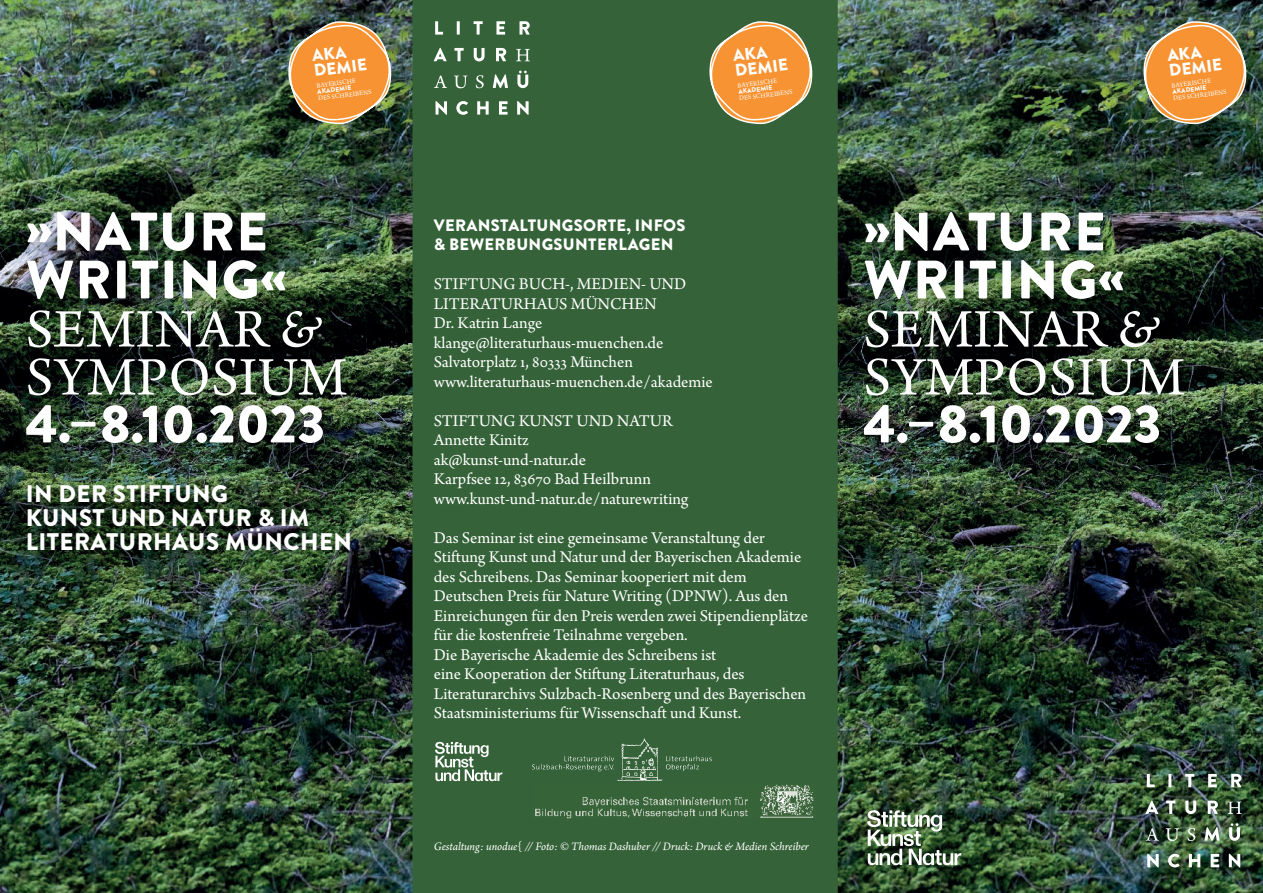
<style>
.page{position:relative;width:1263px;height:893px;background:#fff}
.page>*{position:absolute;margin:0;border:0;box-sizing:border-box;transform-origin:0 0}
.t1{font:57px/48px "Arno Pro";letter-spacing:.01em;color:#fff}
.t2{font:900 54px/48px "Brandon Grotesque";letter-spacing:.02em;color:#fff}
.t3{font:900 24px/24px "Brandon Grotesque";letter-spacing:.02em;color:#fff}
.t4{font:17.25px/19.5px "Arno Pro";color:#fff}
.t5{font:900 16.8px/15.1px "Brandon Grotesque";color:#fff}
.t6{font:900 16.5px/19.5px "Brandon Grotesque";letter-spacing:.02em;color:#fff}
.t7{font:italic 12px "Arno Pro";letter-spacing:-.005em;color:#fff}
.t8{font:6.9px "Arno Pro";color:#fff}
.t9{font:900 6.45px "Brandon Grotesque";color:#fff}
.s1{font-style:normal}
</style>
<div class="page">
<div style="left:412px;top:0;width:426px;height:893px;background:#356238"></div>
<img style="left:838px;top:0;width:425px;height:893px">
<img style="left:0;top:0;width:412px;height:893px">
<img style="left:855px;top:206px;width:346px;height:258px">
<img style="left:17px;top:206px;width:346px;height:258px">
<svg style="left:1143px;top:21px;width:104px;height:104px;background:#c98d47"></svg>
<img style="left:13px;top:473px;width:360px;height:103px">
<svg style="left:435px;top:21px;width:8px;height:14px"></svg>
<hr style="left:457px;top:21px;width:3px;height:14px;background:#fff">
<svg style="left:473px;top:21px;width:10px;height:14px"></svg>
<svg style="left:496px;top:21px;width:9px;height:14px"></svg>
<svg style="left:519px;top:21px;width:11px;height:14px"></svg>
<svg style="left:434px;top:48px;width:13px;height:13px"></svg>
<svg style="left:454px;top:48px;width:10px;height:13px"></svg>
<svg style="left:474px;top:48px;width:11px;height:13px"></svg>
<svg style="left:496px;top:48px;width:10px;height:13px"></svg>
<svg style="left:516px;top:49px;width:14px;height:12px"></svg>
<svg style="left:434px;top:76px;width:13px;height:12px"></svg>
<svg style="left:454px;top:76px;width:13px;height:12px"></svg>
<svg style="left:476px;top:75px;width:8px;height:13px"></svg>
<svg style="left:493px;top:74px;width:15px;height:14px"></svg>
<svg style="left:517px;top:71px;width:11px;height:17px"></svg>
<svg style="left:435px;top:101px;width:12px;height:14px"></svg>
<svg style="left:456px;top:101px;width:12px;height:14px"></svg>
<svg style="left:477px;top:101px;width:12px;height:14px"></svg>
<svg style="left:499px;top:101px;width:9px;height:14px"></svg>
<svg style="left:517px;top:101px;width:12px;height:14px"></svg>
<img style="left:535px;top:784px;width:279px;height:34px">
<svg style="left:435px;top:742px;width:67px;height:39px"></svg>
<img style="left:626px;top:738px;width:21px;height:18px">
<svg style="left:1147px;top:774px;width:8px;height:13px"></svg>
<svg style="left:1168px;top:774px;width:3px;height:13px"></svg>
<svg style="left:1185px;top:774px;width:9px;height:13px"></svg>
<svg style="left:1208px;top:774px;width:9px;height:13px"></svg>
<svg style="left:1231px;top:774px;width:10px;height:13px"></svg>
<svg style="left:1145px;top:800px;width:13px;height:14px"></svg>
<svg style="left:1166px;top:801px;width:9px;height:13px"></svg>
<svg style="left:1185px;top:801px;width:11px;height:13px"></svg>
<svg style="left:1208px;top:801px;width:10px;height:13px"></svg>
<svg style="left:1228px;top:801px;width:14px;height:13px"></svg>
<svg style="left:1146px;top:828px;width:13px;height:13px"></svg>
<svg style="left:1166px;top:828px;width:13px;height:13px"></svg>
<svg style="left:1187px;top:828px;width:8px;height:13px"></svg>
<svg style="left:1204px;top:827px;width:16px;height:14px"></svg>
<svg style="left:1229px;top:823px;width:11px;height:18px"></svg>
<svg style="left:1147px;top:854px;width:12px;height:13px"></svg>
<svg style="left:1168px;top:854px;width:12px;height:13px"></svg>
<svg style="left:1189px;top:854px;width:11px;height:13px"></svg>
<svg style="left:1211px;top:854px;width:8px;height:13px"></svg>
<svg style="left:1229px;top:854px;width:11px;height:13px"></svg>
<img style="left:867px;top:810px;width:94px;height:55px">
<svg style="left:709px;top:21px;width:104px;height:104px"></svg>
<img style="left:288px;top:21px;width:104px;height:104px">
<p class="t5" style="left:311px;top:48px;width:55px;rotate:-7deg">AKA<br>DEMIE</p>
<p class="t8" style="left:316px;top:82px;width:41px;rotate:-7deg">BAYERISCHE</p>
<p class="t9" style="left:317px;top:87px;width:36px;rotate:-7deg">AKADEMIE</p>
<p class="t8" style="left:318px;top:94px;width:55px;rotate:-7deg">DES SCHREIBENS</p>
<h2 class="t2" style="left:26px;top:208px;width:263px">»NATURE<br>WRITING«</h2>
<h1 class="t1" style="left:26px;top:308px;width:323px">SEMINAR &amp;<br>SYMPOSIUM</h1>
<h2 class="t2" style="left:26px;top:400px;width:301px">4.–8.10.2023</h2>
<h3 class="t3" style="left:26px;top:482px;width:328px">IN DER STIFTUNG<br>KUNST UND NATUR &amp; IM<br>LITERATURHAUS MÜNCHEN</h3>
<p class="t5" style="left:732px;top:48px;width:55px;rotate:-7deg">AKA<br>DEMIE</p>
<p class="t8" style="left:737px;top:82px;width:41px;rotate:-7deg">BAYERISCHE</p>
<p class="t9" style="left:738px;top:87px;width:36px;rotate:-7deg">AKADEMIE</p>
<p class="t8" style="left:739px;top:94px;width:55px;rotate:-7deg">DES SCHREIBENS</p>
<p class="t6" style="left:434px;top:216px;width:253px">VERANSTALTUNGSORTE, INFOS &amp; BEWERBUNGSUNTERLAGEN</p>
<p class="t4" style="left:434px;top:275px;width:280px">STIFTUNG BUCH-, MEDIEN- UND<br>LITERATURHAUS MÜNCHEN<br>Dr. Katrin Lange klange@literaturhaus-muenchen.de<br>Salvatorplatz 1, 80333 München www.literaturhaus-muenchen.de/akademie</p>
<p class="t4" style="left:434px;top:412px;width:256px">STIFTUNG KUNST UND NATUR<br>Annette Kinitz<br>ak@kunst-und-natur.de<br>Karpfsee 12, 83670 Bad Heilbrunn www.kunst-und-natur.de/naturewriting</p>
<p class="t4" style="left:434px;top:529px;width:376px">Das Seminar ist eine gemeinsame Veranstaltung der Stiftung Kunst und Natur und der Bayerischen Akademie des Schreibens. Das Seminar kooperiert mit dem Deutschen Preis für Nature Writing (DPNW). Aus den Einreichungen für den Preis werden zwei Stipendienplätze für die kostenfreie Teilnahme vergeben.<br>Die Bayerische Akademie des Schreibens ist<br>eine Kooperation der Stiftung Literaturhaus, des Literaturarchivs Sulzbach-Rosenberg und des Bayerischen Staatsministeriums für Wissenschaft und Kunst.</p>
<p class="t7" style="left:434px;top:840px;width:377px">Gestaltung: unodue<span class="s1">{</span> // Foto: © Thomas Dashuber // Druck: Druck &amp; Medien Schreiber</p>
<p class="t5" style="left:1166px;top:48px;width:55px;rotate:-7deg">AKA<br>DEMIE</p>
<p class="t8" style="left:1171px;top:82px;width:41px;rotate:-7deg">BAYERISCHE</p>
<p class="t9" style="left:1172px;top:87px;width:36px;rotate:-7deg">AKADEMIE</p>
<p class="t8" style="left:1173px;top:94px;width:55px;rotate:-7deg">DES SCHREIBENS</p>
<h2 class="t2" style="left:863px;top:208px;width:263px">»NATURE<br>WRITING«</h2>
<h1 class="t1" style="left:863px;top:308px;width:323px">SEMINAR &amp;<br>SYMPOSIUM</h1>
<h2 class="t2" style="left:863px;top:400px;width:300px">4.–8.10.2023</h2>
</div>
